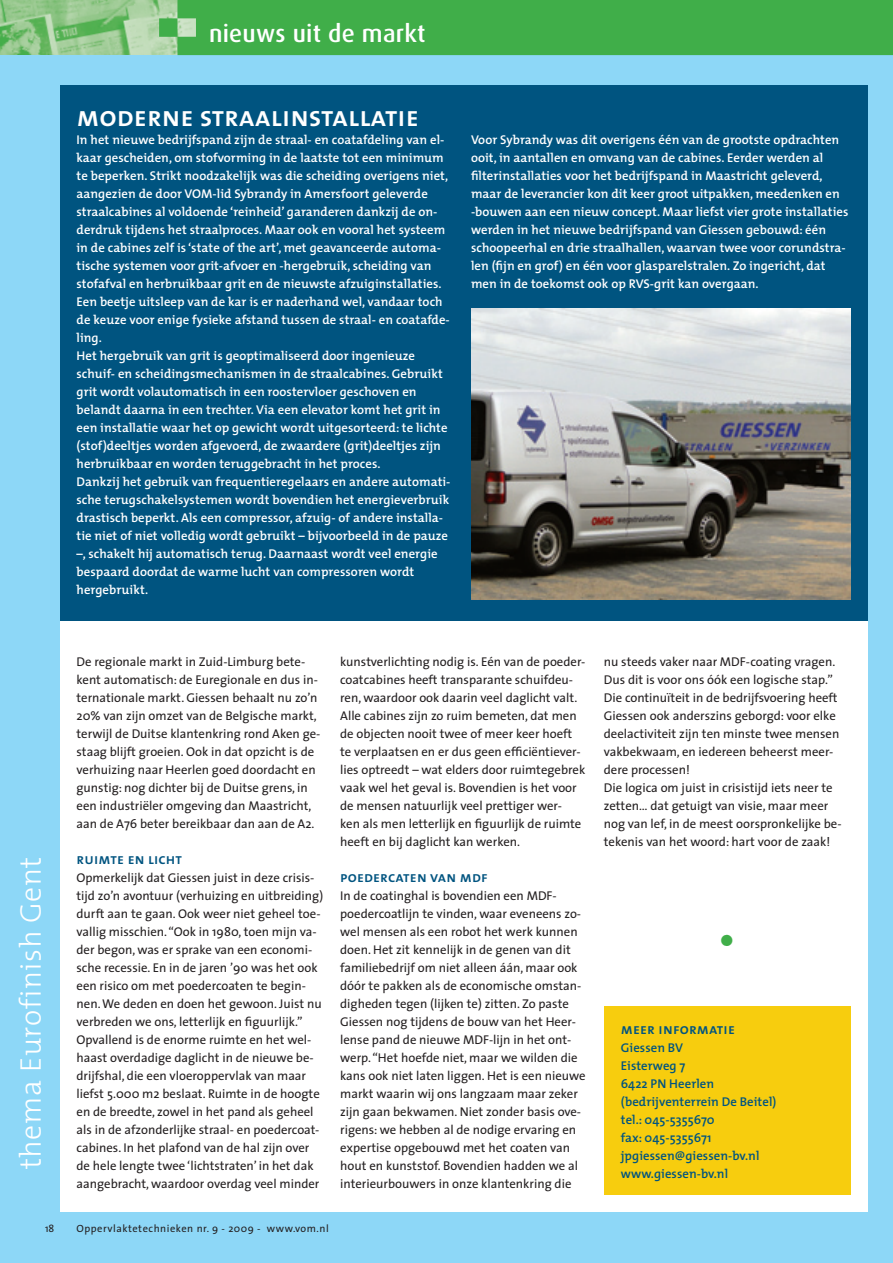
<style>
.page{position:relative;width:893px;height:1263px;background:#fff}
.page>*{position:absolute;margin:0;border:0;box-sizing:border-box;transform-origin:0 0}
.platte_tekst{font:46.5px "The Sans";color:#40ae49}
.platte_tekst-2{font:300 30px "The Mix";letter-spacing:.02em;color:#fff}
.subkop{font:28.5px "The Mix Semi Bold Caps";color:#fff}
.t1{font:500 24.3px "Dax";letter-spacing:.01em;color:#fff}
.subkop-2{font:15px "The Mix Semi Bold Caps";letter-spacing:.01em;color:#005480}
.platte_tekst-3{font:12.75px/18px "The Sans";color:#231f20}
.kadertekst{font:600 12.75px/18px "The Mix";letter-spacing:.005em;color:#fff}
.kadertekst-2{font:600 12.75px "The Mix";letter-spacing:.005em;color:#005480}
.t2{font:10.5px "The Sans";letter-spacing:.05em;color:#231f20}
</style>
<div class="page">
<div style="left:0;top:44px;width:893px;height:1219px;background:#8dd7f7"></div>
<div style="left:60px;top:85px;width:807px;height:1127px;background:#fff"></div>
<div style="left:60px;top:85px;width:807px;height:536px;background:#005480"></div>
<img style="left:0;top:0;width:159px;height:55px">
<div style="left:159px;top:0;width:734px;height:55px;background:#40ae49"></div>
<div style="left:604px;top:1006px;width:246px;height:189px;background:#f7cd0e"></div>
<img style="left:471px;top:308px;width:379px;height:292px">
<p class="platte_tekst-2" style="left:6px;top:1169px;width:314px;rotate:-90deg">thema Eurofinish Gent</p>
<p class="t1" style="left:209px;top:20px;width:218px">nieuws uit de markt</p>
<p class="subkop" style="left:77px;top:93px;width:344px">moderne straalinstallatie</p>
<p class="kadertekst" style="left:77px;top:130px;width:375px">In het nieuwe bedrijfspand zijn de straal- en coatafdeling van el&shy;kaar gescheiden, om stofvorming in de laatste tot een minimum te beperken. Strikt noodzakelijk was die scheiding overigens niet, aangezien de door VOM-lid Sybrandy in Amersfoort geleverde straalcabines al voldoende ‘reinheid’ garanderen dankzij de on&shy;derdruk tijdens het straalproces. Maar ook en vooral het systeem in de cabines zelf is ‘state of the art’, met geavanceerde automa&shy;tische systemen voor grit-afvoer en -hergebruik, scheiding van stofafval en herbruikbaar grit en de nieuwste afzuiginstallaties.<br>Een beetje uitsleep van de kar is er naderhand wel, vandaar toch de keuze voor enige fysieke afstand tussen de straal- en coatafde&shy;ling.</p>
<p class="kadertekst" style="left:77px;top:346px;width:373px">Het hergebruik van grit is geoptimaliseerd door ingenieuze schuif- en scheidingsmechanismen in de straalcabines. Gebruikt grit wordt volautomatisch in een roostervloer geschoven en belandt daarna in een trechter. Via een elevator komt het grit in een installatie waar het op gewicht wordt uitgesorteerd: te lichte (stof)deeltjes worden afgevoerd, de zwaardere (grit)deeltjes zijn herbruikbaar en worden teruggebracht in het proces.</p>
<p class="kadertekst" style="left:77px;top:472px;width:375px">Dankzij het gebruik van frequentieregelaars en andere automati&shy;sche terugschakelsystemen wordt bovendien het energieverbruik drastisch beperkt. Als een compressor, afzuig- of andere installa&shy;tie niet of niet volledig wordt gebruikt – bijvoorbeeld in de pauze –, schakelt hij automatisch terug. Daarnaast wordt veel energie bespaard doordat de warme lucht van compressoren wordt hergebruikt.</p>
<p class="kadertekst" style="left:471px;top:130px;width:379px">Voor Sybrandy was dit overigens één van de grootste opdrachten ooit, in aantallen en omvang van de cabines. Eerder werden al filterinstallaties voor het bedrijfspand in Maastricht geleverd, maar de leverancier kon dit keer groot uitpakken, meedenken en -bouwen aan een nieuw concept. Maar liefst vier grote installaties werden in het nieuwe bedrijfspand van Giessen gebouwd: één schoopeerhal en drie straalhallen, waarvan twee voor corundstra&shy;len (fijn en grof) en één voor glasparelstralen. Zo ingericht, dat men in de toekomst ook op RVS-grit kan overgaan.</p>
<p class="platte_tekst-3" style="left:77px;top:652px;width:245px">De regionale markt in Zuid-Limburg bete&shy;kent automatisch: de Euregionale en dus in&shy;ternationale markt. Giessen behaalt nu zo’n 20% van zijn omzet van de Belgische markt, terwijl de Duitse klantenkring rond Aken ge&shy;staag blijft groeien. Ook in dat opzicht is de verhuizing naar Heerlen goed doordacht en gunstig: nog dichter bij de Duitse grens, in een industriëler omgeving dan Maastricht, aan de A76 beter bereikbaar dan aan de A2.</p>
<p class="subkop-2" style="left:77px;top:846px;width:107px">ruimte en licht</p>
<p class="platte_tekst-3" style="left:77px;top:868px;width:248px">Opmerkelijk dat Giessen juist in deze crisis&shy;tijd zo’n avontuur (verhuizing en uitbreiding) durft aan te gaan. Ook weer niet geheel toe&shy;vallig misschien. “Ook in 1980, toen mijn va&shy;der begon, was er sprake van een economi&shy;sche recessie. En in de jaren ’90 was het ook een risico om met poedercoaten te begin&shy;nen. We deden en doen het gewoon. Juist nu verbreden we ons, letterlijk en figuurlijk.”</p>
<p class="platte_tekst-3" style="left:77px;top:1030px;width:245px">Opvallend is de enorme ruimte en het wel&shy;haast overdadige daglicht in de nieuwe be&shy;drijfshal, die een vloeroppervlak van maar liefst 5.000 m2 beslaat. Ruimte in de hoogte en de breedte, zowel in het pand als geheel als in de afzonderlijke straal- en poedercoat&shy;cabines. In het plafond van de hal zijn over de hele lengte twee ‘lichtstraten’ in het dak aangebracht, waardoor overdag veel minder</p>
<p class="platte_tekst-3" style="left:340px;top:652px;width:247px">kunstverlichting nodig is. Eén van de poeder&shy;coatcabines heeft transparante schuifdeu&shy;ren, waardoor ook daarin veel daglicht valt.<br>Alle cabines zijn zo ruim bemeten, dat men de objecten nooit twee of meer keer hoeft te verplaatsen en er dus geen efficiëntiever&shy;lies optreedt – wat elders door ruimtegebrek vaak wel het geval is. Bovendien is het voor de mensen natuurlijk veel prettiger wer-<br>ken als men letterlijk en figuurlijk de ruimte heeft en bij daglicht kan werken.</p>
<p class="subkop-2" style="left:340px;top:864px;width:149px">poedercaten van mdf</p>
<p class="platte_tekst-3" style="left:340px;top:886px;width:247px">In de coatinghal is bovendien een MDF&shy;poedercoatlijn te vinden, waar eveneens zo&shy;wel mensen als een robot het werk kunnen doen. Het zit kennelijk in de genen van dit familiebedrijf om niet alleen áán, maar ook dóór te pakken als de economische omstan&shy;digheden tegen (lijken te) zitten. Zo paste Giessen nog tijdens de bouw van het Heer&shy;lense pand de nieuwe MDF-lijn in het ont&shy;werp. “Het hoefde niet, maar we wilden die kans ook niet laten liggen. Het is een nieuwe markt waarin wij ons langzaam maar zeker zijn gaan bekwamen. Niet zonder basis ove&shy;rigens: we hebben al de nodige ervaring en expertise opgebouwd met het coaten van hout en kunststof. Bovendien hadden we al interieurbouwers in onze klantenkring die</p>
<p class="platte_tekst-3" style="left:604px;top:652px;width:233px">nu steeds vaker naar MDF-coating vragen.<br>Dus dit is voor ons óók een logische stap.”</p>
<p class="platte_tekst-3" style="left:604px;top:688px;width:237px">Die continuïteit in de bedrijfsvoering heeft Giessen ook anderszins geborgd: voor elke deelactiviteit zijn ten minste twee mensen vakbekwaam, en iedereen beheerst meer&shy;dere processen!</p>
<p class="platte_tekst-3" style="left:604px;top:778px;width:239px">Die logica om juist in crisistijd iets neer te zetten… dat getuigt van visie, maar meer nog van lef, in de meest oorspronkelijke be&shy;tekenis van het woord: hart voor de zaak!</p>
<p class="platte_tekst" style="left:717px;top:900px;width:21px">•</p>
<p class="subkop-2" style="left:621px;top:1016px;width:116px">meer informatie</p>
<p class="kadertekst-2" style="left:621px;top:1037px;width:64px">Giessen BV</p>
<p class="kadertekst-2" style="left:621px;top:1055px;width:66px">Eisterweg 7</p>
<p class="kadertekst-2" style="left:621px;top:1073px;width:95px">6422 PN Heerlen</p>
<p class="kadertekst-2" style="left:621px;top:1091px;width:157px">(bedrijventerrein De Beitel)</p>
<p class="kadertekst-2" style="left:621px;top:1109px;width:95px">tel.: 045-5355670</p>
<p class="kadertekst-2" style="left:621px;top:1127px;width:92px">fax: 045-5355671</p>
<p class="kadertekst-2" style="left:621px;top:1145px;width:140px">jpgiessen@giessen-bv.nl</p>
<p class="kadertekst-2" style="left:621px;top:1163px;width:109px">www.giessen-bv.nl</p>
<p class="t2" style="left:45px;top:1220px;width:11px">18</p>
<p class="t2" style="left:77px;top:1220px;width:254px">Oppervlaktetechnieken nr. 9 - 2009 - www.vom.nl</p>
</div>
